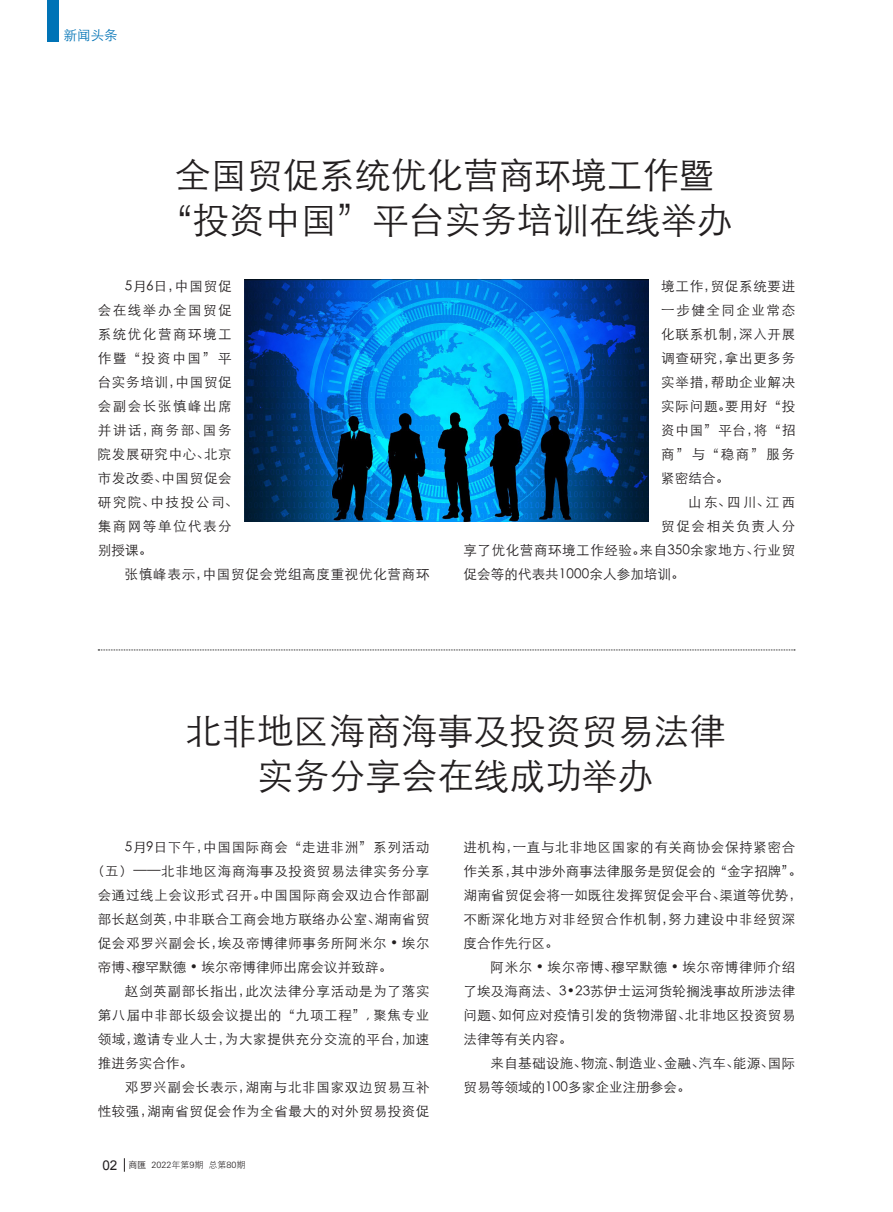
<style>
.page{position:relative;width:893px;height:1212px;background:#fff}
.page>*{position:absolute;margin:0;border:0;box-sizing:border-box;transform-origin:0 0}
.段落样式1{font:300 36px "ST Heiti SC";color:#231f20}
.正文{font:300 13.5px/24px "ST Heiti SC";letter-spacing:.05em;color:#231f20;text-align:justify}
.正文-2{font:300 13.5px/24px "ST Heiti SC";letter-spacing:.025em;color:#231f20}
.正文-3{font:300 13.5px/24px "ST Heiti SC";letter-spacing:.115em;color:#231f20}
.正文-4{font:300 13.5px/24px "ST Heiti SC";letter-spacing:.01em;color:#231f20}
.t1{font:300 13.5px "ST Heiti SC";color:#0073b6}
.t2{font:9px "FZXH1 JW GB1 0";color:#231f20}
.s1{font-family:"Arial";font-size:13.5px}
.s2{font-family:"ST Heiti SC";font-weight:300}
</style>
<div class="page">
<svg style="left:124px;top:1158px;width:1px;height:14px"></svg>
<div style="left:47px;top:0;width:11px;height:41px;background:#0073b6"></div>
<svg style="left:98px;top:649px;width:697px;height:1px"></svg>
<img style="left:244px;top:279px;width:404px;height:243px">
<p class="t1" style="left:64px;top:24px;width:55px">新闻头条</p>
<p class="段落样式1" style="left:175px;top:144px;width:541px">全国贸促系统优化营商环境工作暨</p>
<p class="段落样式1" style="left:157px;top:189px;width:577px">“投资中国”平台实务培训在线举办</p>
<p class="正文-3" style="left:98px;top:273px;width:142px;text-indent:27px">5月6日，中国贸促会在线举办全国贸促系统优化营商环境工作暨“投资中国”平台实务培训，中国贸促会副会长张慎峰出席并讲话，商务部、国务院发展研究中心、北京市发改委、中国贸促会研究院、中技投公司、集商网等单位代表分别授课。</p>
<p class="正文" style="left:125px;top:561px;width:306px">张慎峰表示，中国贸促会党组高度重视优化营商环</p>
<p class="正文" style="left:661px;top:273px;width:135px">境工作，贸促系统要进一步健全同企业常态化联系机制，深入开展调查研究，拿出更多务实举措，帮助企业解决实际问题。要用好“投资中国”平台，将“招商”与“稳商”服务紧密结合。</p>
<p class="正文" style="left:688px;top:489px;width:108px">山东、四川、江西</p>
<p class="正文-3" style="left:661px;top:513px;width:135px">贸促会相关负责人分</p>
<p class="正文" style="left:463px;top:537px;width:333px">享了优化营商环境工作经验。来自350余家地方、行业贸</p>
<p class="正文-4" style="left:463px;top:561px;width:223px">促会等的代表共1000余人参加培训。</p>
<p class="段落样式1" style="left:185px;top:700px;width:542px">北非地区海商海事及投资贸易法律</p>
<p class="段落样式1" style="left:257px;top:745px;width:397px">实务分享会在线成功举办</p>
<p class="正文" style="left:125px;top:833px;width:306px">5月9日下午，中国国际商会“走进非洲”系列活动</p>
<p class="正文" style="left:91px;top:857px;width:340px">（五）——北非地区海商海事及投资贸易法律实务分享</p>
<p class="正文" style="left:98px;top:881px;width:333px">会通过线上会议形式召开。中国国际商会双边合作部副</p>
<p class="正文-2" style="left:98px;top:905px;width:333px">部长赵剑英，中非联合工商会地方联络办公室、湖南省贸</p>
<p class="正文" style="left:98px;top:929px;width:333px">促会邓罗兴副会长，埃及帝博律师事务所阿米尔 • 埃尔</p>
<p class="正文-4" style="left:98px;top:953px;width:296px">帝博、穆罕默德 • 埃尔帝博律师出席会议并致辞。</p>
<p class="正文" style="left:98px;top:977px;width:333px;text-indent:27px">赵剑英副部长指出，此次法律分享活动是为了落实第八届中非部长级会议提出的“九项工程”, 聚焦专业领域，邀请专业人士，为大家提供充分交流的平台，加速推进务实合作。</p>
<p class="正文" style="left:98px;top:1073px;width:333px;text-align:right">邓罗兴副会长表示，湖南与北非国家双边贸易互补<br>性较强，湖南省贸促会作为全省最大的对外贸易投资促</p>
<p class="t2" style="left:102px;top:1160px;width:144px"><span class="s1">02</span> <span class="s2">商匯</span> 2022年第9期 总第80期</p>
<p class="正文-2" style="left:463px;top:833px;width:340px">进机构，一直与北非地区国家的有关商协会保持紧密合作关系，其中涉外商事法律服务是贸促会的“金字招牌”。湖南省贸促会将一如既往发挥贸促会平台、渠道等优势，不断深化地方对非经贸合作机制，努力建设中非经贸深度合作先行区。</p>
<p class="正文" style="left:463px;top:953px;width:333px;text-indent:27px">阿米尔 • 埃尔帝博、穆罕默德 • 埃尔帝博律师介绍了埃及海商法、3•23苏伊士运河货轮搁浅事故所涉法律问题、如何应对疫情引发的货物滞留、北非地区投资贸易法律等有关内容。</p>
<p class="正文-4" style="left:463px;top:1049px;width:333px;text-indent:27px">来自基础设施、物流、制造业、金融、汽车、能源、国际贸易等领域的100多家企业注册参会。</p>
</div>
